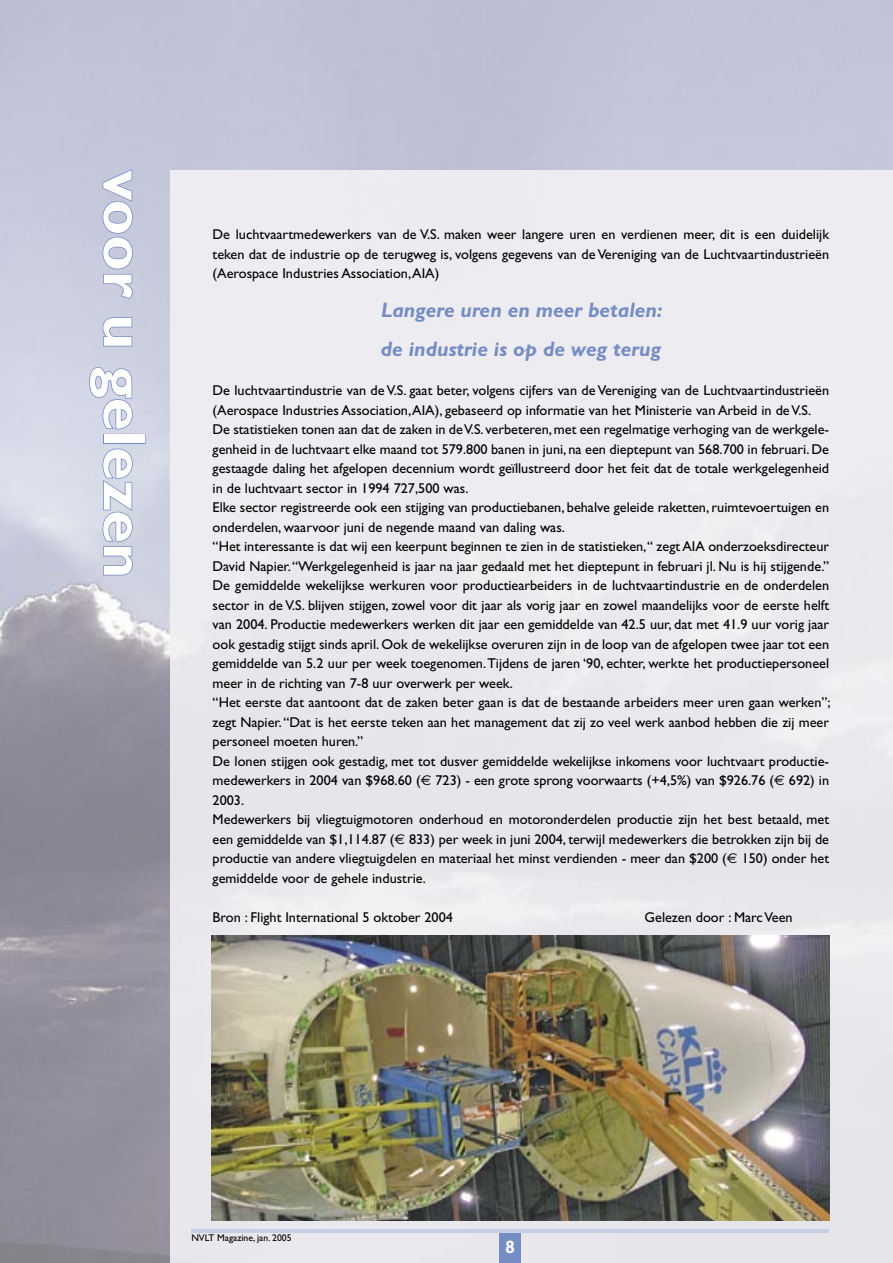
<style>
.page{position:relative;width:893px;height:1263px;background:#fff}
.page>*{position:absolute;margin:0;border:0;box-sizing:border-box;transform-origin:0 0}
.t1{font:700 60px "Gill Sans";color:#fff}
.t2{font:italic 700 21px/39px "Gill Sans";color:#768dc3}
.t3{font:700 18px "Gill Sans";color:#fff}
.t4{font:14.25px/19.5px "Gill Sans";color:#000;text-align:justify}
.t5{font:9.75px "Gill Sans";color:#000}
.s1{font-family:"Euro Sans"}
</style>
<div class="page">
<img style="left:0;top:210px;width:170px;height:1053px">
<div style="left:170px;top:170px;width:723px;height:1093px;background:#ecebf0"></div>
<div style="left:500px;top:1230px;width:21px;height:33px;background:#768dc3"></div>
<hr style="left:191px;top:1229px;width:638px;height:3px;background:#c8cee4">
<img style="left:212px;top:935px;width:617px;height:285px">
<svg style="left:101px;top:168px;width:33px;height:132px;background:#b8bed7"></svg>
<svg style="left:102px;top:316px;width:31px;height:31px"></svg>
<svg style="left:89px;top:366px;width:45px;height:64px;background:#bfc6dd"></svg>
<div style="left:103px;top:434px;width:42px;height:10px;border:2px solid #768dc3"></div>
<svg style="left:102px;top:448px;width:32px;height:128px;background:#bec6dc"></svg>
<h1 class="t1" style="left:160px;top:170px;width:410px;rotate:90deg">voor u gelezen</h1>
<p class="t4" style="left:213px;top:225px;width:618px">De luchtvaartmedewerkers van de V.S. maken weer langere uren en verdienen meer, dit is een duidelijk teken dat de industrie op de terugweg is, volgens gegevens van de Vereniging van de Luchtvaartindustrieën (Aerospace Industries Association, AIA)</p>
<h2 class="t2" style="left:381px;top:291px;width:283px">Langere uren en meer betalen: de industrie is op de weg terug</h2>
<p class="t4" style="left:213px;top:381px;width:620px;text-align:left">De luchtvaartindustrie van de V.S. gaat beter, volgens cijfers van de Vereniging van de Luchtvaartindustrieën (Aerospace Industries Association, AIA), gebaseerd op informatie van het Ministerie van Arbeid in de V.S.<br>De statistieken tonen aan dat de zaken in de V.S. verbeteren, met een regelmatige verhoging van de werkgele&shy;genheid in de luchtvaart elke maand tot 579.800 banen in juni, na een dieptepunt van 568.700 in februari. De gestaagde daling het afgelopen decennium wordt geïllustreerd door het feit dat de totale werkgelegenheid in de luchtvaart sector in 1994 727,500 was.<br>Elke sector registreerde ook een stijging van productiebanen, behalve geleide raketten, ruimtevoertuigen en onderdelen, waarvoor juni de negende maand van daling was.<br>“Het interessante is dat wij een keerpunt beginnen te zien in de statistieken,“ zegt AIA onderzoeksdirecteur David Napier. “Werkgelegenheid is jaar na jaar gedaald met het dieptepunt in februari jl. Nu is hij stijgende.” De gemiddelde wekelijkse werkuren voor productiearbeiders in de luchtvaartindustrie en de onderdelen sector in de V.S. blijven stijgen, zowel voor dit jaar als vorig jaar en zowel maandelijks voor de eerste helft van 2004. Productie medewerkers werken dit jaar een gemiddelde van 42.5 uur, dat met 41.9 uur vorig jaar ook gestadig stijgt sinds april. Ook de wekelijkse overuren zijn in de loop van de afgelopen twee jaar tot een gemiddelde van 5.2 uur per week toegenomen. Tijdens de jaren ‘90, echter, werkte het productiepersoneel meer in de richting van 7-8 uur overwerk per week.<br>“Het eerste dat aantoont dat de zaken beter gaan is dat de bestaande arbeiders meer uren gaan werken”; zegt Napier. “Dat is het eerste teken aan het management dat zij zo veel werk aanbod hebben die zij meer personeel moeten huren.”<br>De lonen stijgen ook gestadig, met tot dusver gemiddelde wekelijkse inkomens voor luchtvaart productie&shy;medewerkers in 2004 van $968.60 (<span class="s1">€</span> 723) - een grote sprong voorwaarts (+4,5%) van $926.76 (<span class="s1">€</span> 692) in 2003.<br>Medewerkers bij vliegtuigmotoren onderhoud en motoronderdelen productie zijn het best betaald, met een gemiddelde van $1,114.87 (<span class="s1">€</span> 833) per week in juni 2004, terwijl medewerkers die betrokken zijn bij de productie van andere vliegtuigdelen en materiaal het minst verdienden - meer dan $200 (<span class="s1">€</span> 150) onder het gemiddelde voor de gehele industrie.</p>
<p class="t4" style="left:213px;top:907px;width:242px">Bron : Flight International 5 oktober 2004</p>
<p class="t4" style="left:645px;top:907px;width:149px">Gelezen door : Marc Veen</p>
<p class="t5" style="left:191px;top:1232px;width:102px">NVLT Magazine, jan. 2005</p>
<p class="t3" style="left:505px;top:1237px;width:11px">8</p>
</div>
